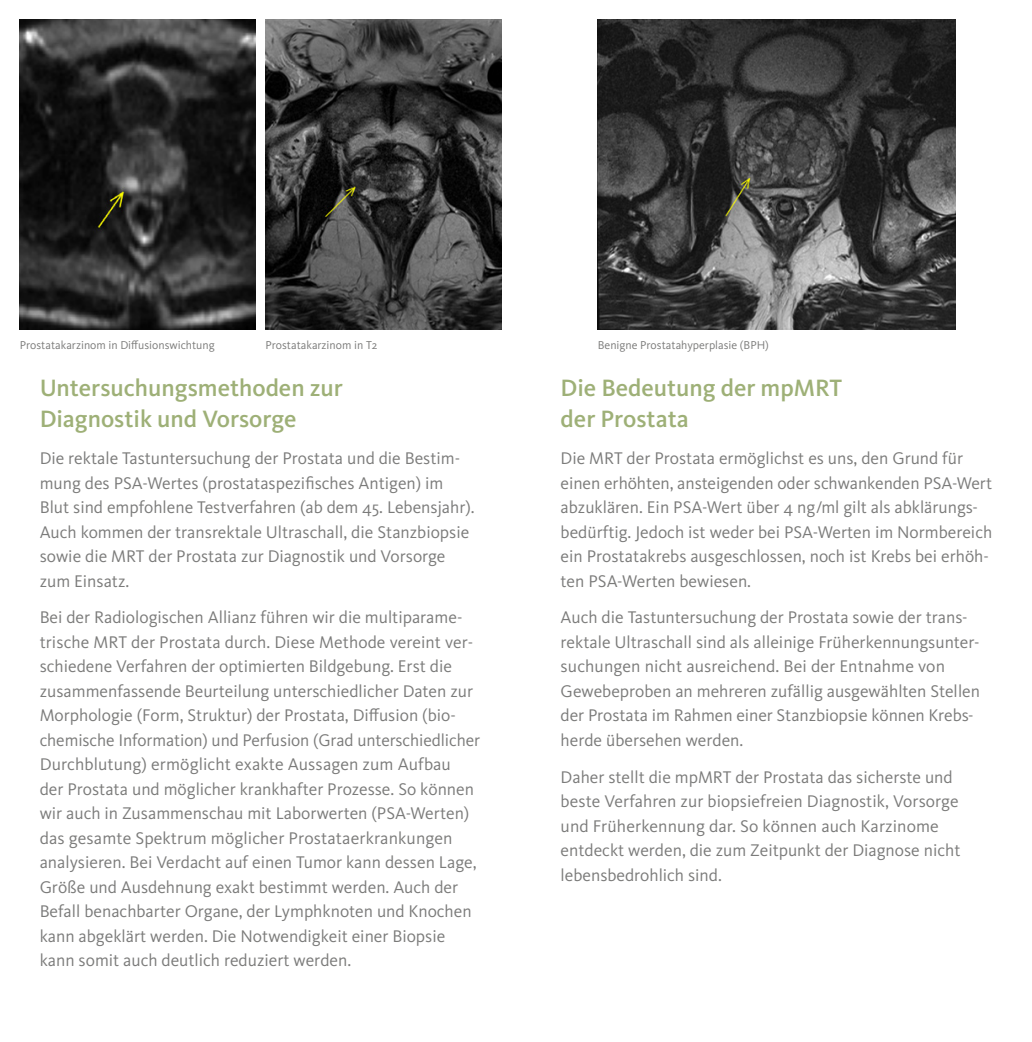
<style>
.page{position:relative;width:1032px;height:1042px;background:#fff}
.page>*{position:absolute;margin:0;border:0;box-sizing:border-box;transform-origin:0 0}
.Headline_innen_14_18{font:500 24.5px/31.5px "Kievit OT";color:#9eb077}
.Copy_10_14{font:17.5px/24.5px "Kievit OT";color:#7b7b7a}
.BU_6_75_8_5{font:11.9px "Kievit OT";color:#7b7b7a}
</style>
<div class="page">
<img style="left:20px;top:20px;width:235px;height:310px">
<img style="left:265px;top:20px;width:236px;height:310px">
<img style="left:598px;top:20px;width:357px;height:310px">
<p class="BU_6_75_8_5" style="left:20px;top:338px;width:196px">Prostatakarzinom in Diffusionswichtung</p>
<p class="BU_6_75_8_5" style="left:265px;top:338px;width:114px">Prostatakarzinom in T2</p>
<p class="Headline_innen_14_18" style="left:40px;top:371px;width:305px">Untersuchungsmethoden zur<br>Diagnostik und Vorsorge</p>
<p class="Copy_10_14" style="left:40px;top:446px;width:436px">Die rektale Tastuntersuchung der Prostata und die Bestim&shy;mung des PSA-Wertes (prostataspezifisches Antigen) im Blut sind empfohlene Testverfahren (ab dem 45. Lebensjahr).<br>Auch kommen der transrektale Ultraschall, die Stanzbiopsie sowie die MRT der Prostata zur Diagnostik und Vorsorge zum Einsatz.</p>
<p class="Copy_10_14" style="left:40px;top:605px;width:442px">Bei der Radiologischen Allianz führen wir die multiparame&shy;trische MRT der Prostata durch. Diese Methode vereint ver&shy;schiedene Verfahren der optimierten Bildgebung. Erst die zusammenfassende Beurteilung unterschiedlicher Daten zur Morphologie (Form, Struktur) der Prostata, Diffusion (bio&shy;chemische Information) und Perfusion (Grad unterschiedlicher Durchblutung) ermöglicht exakte Aussagen zum Aufbau<br>der Prostata und möglicher krankhafter Prozesse. So können wir auch in Zusammenschau mit Laborwerten (PSA-Werten) das gesamte Spektrum möglicher Prostataerkrankungen analysieren. Bei Verdacht auf einen Tumor kann dessen Lage, Größe und Ausdehnung exakt bestimmt werden. Auch der Befall benachbarter Organe, der Lymphknoten und Knochen kann abgeklärt werden. Die Notwendigkeit einer Biopsie kann somit auch deutlich reduziert werden.</p>
<p class="BU_6_75_8_5" style="left:598px;top:338px;width:173px">Benigne Prostatahyperplasie (BPH)</p>
<p class="Headline_innen_14_18" style="left:561px;top:371px;width:283px">Die Bedeutung der mpMRT der Prostata</p>
<p class="Copy_10_14" style="left:561px;top:446px;width:433px">Die MRT der Prostata ermöglichst es uns, den Grund für einen erhöhten, ansteigenden oder schwankenden PSA-Wert abzuklären. Ein PSA-Wert über 4 ng/ml gilt als abklärungs&shy;bedürftig. Jedoch ist weder bei PSA-Werten im Normbereich ein Prostatakrebs ausgeschlossen, noch ist Krebs bei erhöh&shy;ten PSA-Werten bewiesen.</p>
<p class="Copy_10_14" style="left:561px;top:605px;width:421px">Auch die Tastuntersuchung der Prostata sowie der trans&shy;rektale Ultraschall sind als alleinige Früherkennungsunter&shy;suchungen nicht ausreichend. Bei der Entnahme von Gewebeproben an mehreren zufällig ausgewählten Stellen der Prostata im Rahmen einer Stanzbiopsie können Krebs&shy;herde übersehen werden.</p>
<p class="Copy_10_14" style="left:561px;top:764px;width:401px">Daher stellt die mpMRT der Prostata das sicherste und beste Verfahren zur biopsiefreien Diagnostik, Vorsorge und Früherkennung dar. So können auch Karzinome entdeckt werden, die zum Zeitpunkt der Diagnose nicht lebensbedrohlich sind.</p>
</div>
